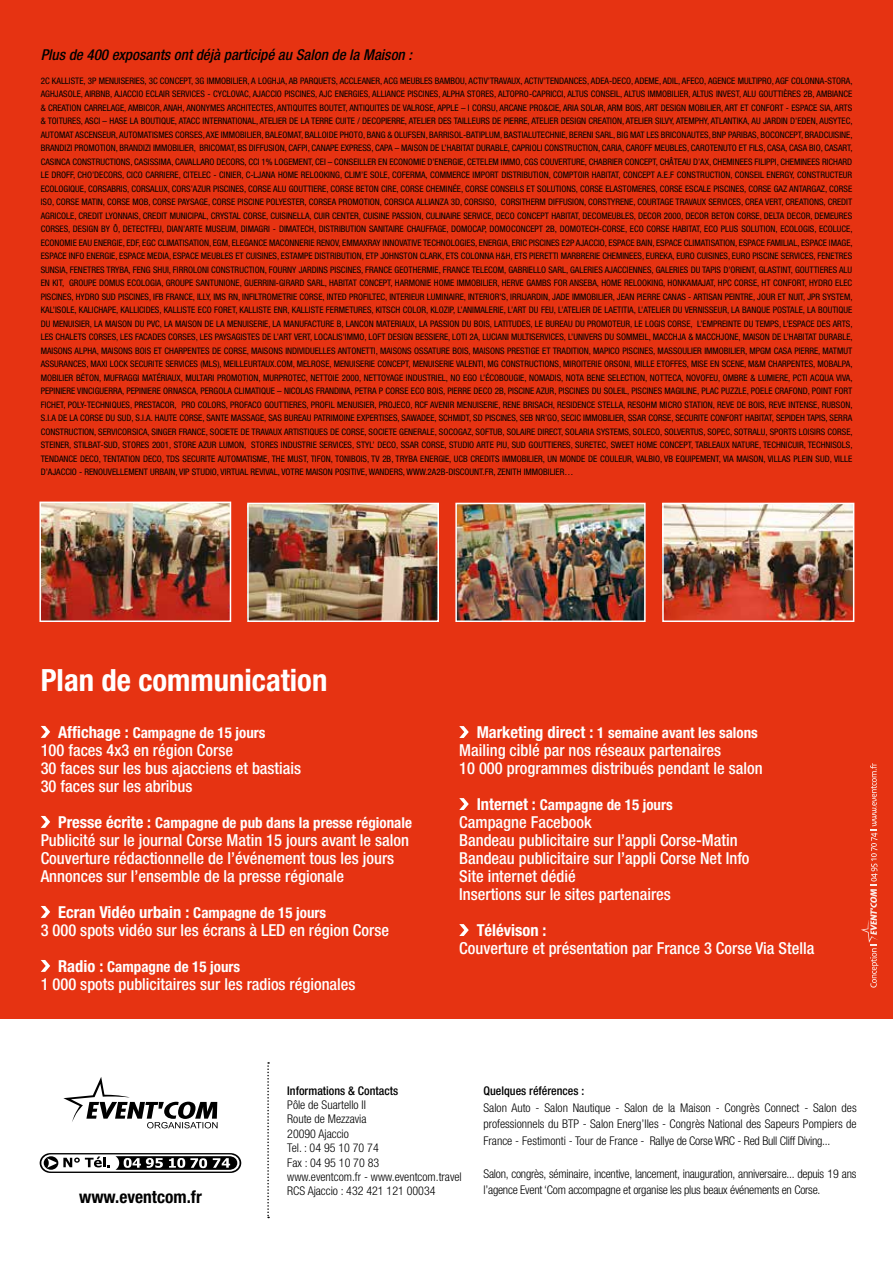
<style>
.page{position:relative;width:893px;height:1263px;background:#e63312}
.page>*{position:absolute;margin:0;border:0;box-sizing:border-box;transform-origin:0 0}
.t1{font:700 condensed 30.75px "Helvetica Neue";color:#fff}
.t2{font:700 condensed 17.4px "Helvetica Neue";color:#000}
.t3{font:500 condensed 16.5px/18px "Helvetica Neue";color:#fff}
.t4{font:700 condensed 16.5px "Helvetica Neue";color:#fff}
.t5{font:700 condensed 15px "Helvetica Neue";color:#fff}
.t6{font:italic 500 condensed 15px "Helvetica Neue";color:#000}
.t7{font:300 condensed 12px/16.5px "Helvetica Neue";letter-spacing:-.02em;color:#000;text-align:justify}
.t8{font:300 condensed 12px/14.4px "Helvetica Neue";color:#000}
.t9{font:500 condensed 12px "Helvetica Neue";color:#000}
.t10{font:condensed 9px/13.5px "Helvetica Neue";color:#000;text-align:justify}
.s1{font-size:16.5px}
.s2{font-weight:700}
.s3{font-weight:700;font-size:15px}
</style>
<div class="page">
<div style="left:0;top:1019px;width:893px;height:244px;background:#fff"></div>
<svg style="left:63px;top:1077px;width:155px;height:51px"></svg>
<svg style="left:40px;top:1153px;width:201px;height:20px"></svg>
<svg style="left:267px;top:1062px;width:2px;height:156px"></svg>
<svg style="left:41px;top:726px;width:9px;height:12px"></svg>
<svg style="left:41px;top:816px;width:9px;height:12px"></svg>
<svg style="left:41px;top:906px;width:9px;height:12px"></svg>
<svg style="left:41px;top:960px;width:9px;height:12px"></svg>
<svg style="left:861px;top:763px;width:17px;height:225px"></svg>
<img style="left:250px;top:506px;width:186px;height:113px">
<div style="left:247px;top:503px;width:192px;height:119px;border:2px solid #fff"></div>
<svg style="left:459px;top:726px;width:10px;height:12px"></svg>
<svg style="left:459px;top:798px;width:10px;height:12px"></svg>
<svg style="left:459px;top:924px;width:10px;height:12px"></svg>
<img style="left:665px;top:506px;width:186px;height:113px">
<div style="left:662px;top:503px;width:192px;height:119px;border:2px solid #fff"></div>
<img style="left:458px;top:506px;width:185px;height:113px">
<div style="left:455px;top:503px;width:191px;height:119px;border:2px solid #fff"></div>
<img style="left:42px;top:505px;width:186px;height:114px">
<div style="left:39px;top:502px;width:192px;height:120px;border:2px solid #fff"></div>
<h3 class="t6" style="left:41px;top:45px;width:373px">Plus de 400 exposants ont déjà participé au Salon de la Maison :</h3>
<p class="t10" style="left:41px;top:74px;width:813px">2C KALLISTE, 3P MENUISERIES, 3C CONCEPT, 3G IMMOBILIER, A LOGHJA, AB PARQUETS, ACCLEANER, ACG MEUBLES BAMBOU, ACTIV’TRAVAUX, ACTIV’TENDANCES, ADEA-DECO, ADEME, ADIL, AFECO, AGENCE MULTIPRO, AGF COLONNA-STORA, AGHJASOLE, AIRBNB, AJACCIO ECLAIR SERVICES - CYCLOVAC, AJACCIO PISCINES, AJC ENERGIES, ALLIANCE PISCINES, ALPHA STORES, ALTOPRO-CAPRICCI, ALTUS CONSEIL, ALTUS IMMOBILIER, ALTUS INVEST, ALU GOUTTIÈRES 2B, AMBIANCE &amp; CREATION CARRELAGE, AMBICOR, ANAH, ANONYMES ARCHITECTES, ANTIQUITES BOUTET, ANTIQUITES DE VALROSE, APPLE – I CORSU, ARCANE PRO&amp;CIE, ARIA SOLAR, ARM BOIS, ART DESIGN MOBILIER, ART ET CONFORT - ESPACE SIA, ARTS &amp; TOITURES, ASCI – HASE LA BOUTIQUE, ATACC INTERNATIONAL, ATELIER DE LA TERRE CUITE / DECOPIERRE, ATELIER DES TAILLEURS DE PIERRE, ATELIER DESIGN CREATION, ATELIER SILVY, ATEMPHY, ATLANTIKA, AU JARDIN D’EDEN, AUSYTEC, AUTOMAT ASCENSEUR, AUTOMATISMES CORSES, AXE IMMOBILIER, BALEOMAT, BALLOIDE PHOTO, BANG &amp; OLUFSEN, BARRISOL-BATIPLUM, BASTIALUTECHNIE, BERENI SARL, BIG MAT LES BRICONAUTES, BNP PARIBAS, BOCONCEPT, BRADCUISINE, BRANDIZI PROMOTION, BRANDIZI IMMOBILIER, BRICOMAT, BS DIFFUSION, CAFPI, CANAPE EXPRESS, CAPA – MAISON DE L’HABITAT DURABLE, CAPRIOLI CONSTRUCTION, CARIA, CAROFF MEUBLES, CAROTENUTO ET FILS, CASA, CASA BIO, CASART, CASINCA CONSTRUCTIONS, CASISSIMA, CAVALLARO DECORS, CCI 1% LOGEMENT, CEI – CONSEILLER EN ECONOMIE D’ENERGIE, CETELEM IMMO, CGS COUVERTURE, CHABRIER CONCEPT, CHÂTEAU D’AX, CHEMINEES FILIPPI, CHEMINEES RICHARD LE DROFF, CHO’DECORS, CICO CARRIERE, CITELEC - CINIER, C-LJANA HOME RELOOKING, CLIM’E SOLE, COFERMA, COMMERCE IMPORT DISTRIBUTION, COMPTOIR HABITAT, CONCEPT A.E.F CONSTRUCTION, CONSEIL ENERGY, CONSTRUCTEUR ECOLOGIQUE, CORSABRIS, CORSALUX, CORS’AZUR PISCINES, CORSE ALU GOUTTIERE, CORSE BETON CIRE, CORSE CHEMINÉE, CORSE CONSEILS ET SOLUTIONS, CORSE ELASTOMERES, CORSE ESCALE PISCINES, CORSE GAZ ANTARGAZ, CORSE ISO, CORSE MATIN, CORSE MOB, CORSE PAYSAGE, CORSE PISCINE POLYESTER, CORSEA PROMOTION, CORSICA ALLIANZA 3D, CORSISO, CORSITHERM DIFFUSION, CORSTYRENE, COURTAGE TRAVAUX SERVICES, CREA VERT, CREATIONS, CREDIT AGRICOLE, CREDIT LYONNAIS, CREDIT MUNICIPAL, CRYSTAL CORSE, CUISINELLA, CUIR CENTER, CUISINE PASSION, CULINAIRE SERVICE, DECO CONCEPT HABITAT, DECOMEUBLES, DECOR 2000, DECOR BETON CORSE, DELTA DECOR, DEMEURES CORSES, DESIGN BY Ô, DETECTFEU, DIAN’ARTE MUSEUM, DIMAGRI - DIMATECH, DISTRIBUTION SANITAIRE CHAUFFAGE, DOMOCAP, DOMOCONCEPT 2B, DOMOTECH-CORSE, ECO CORSE HABITAT, ECO PLUS SOLUTION, ECOLOGIS, ECOLUCE, ECONOMIE EAU ENERGIE, EDF, EGC CLIMATISATION, EGM, ELEGANCE MACONNERIE RENOV, EMMAXRAY INNOVATIVE TECHNOLOGIES, ENERGIA, ERIC PISCINES E2P AJACCIO, ESPACE BAIN, ESPACE CLIMATISATION, ESPACE FAMILIAL, ESPACE IMAGE, ESPACE INFO ENERGIE, ESPACE MEDIA, ESPACE MEUBLES ET CUISINES, ESTAMPE DISTRIBUTION, ETP JOHNSTON CLARK, ETS COLONNA H&amp;H, ETS PIERETTI MARBRERIE CHEMINEES, EUREKA, EURO CUISINES, EURO PISCINE SERVICES, FENETRES SUNSIA, FENETRES TRYBA, FENG SHUI, FIRROLONI CONSTRUCTION, FOURNY JARDINS PISCINES, FRANCE GEOTHERMIE, FRANCE TELECOM, GABRIELLO SARL, GALERIES AJACCIENNES, GALERIES DU TAPIS D’ORIENT, GLASTINT, GOUTTIERES ALU EN KIT, GROUPE DOMUS ECOLOGIA, GROUPE SANTUNIONE, GUERRINI-GIRARD SARL, HABITAT CONCEPT, HARMONIE HOME IMMOBILIER, HERVE GAMBS FOR ANSEBA, HOME RELOOKING, HONKAMAJAT, HPC CORSE, HT CONFORT, HYDRO ELEC PISCINES, HYDRO SUD PISCINES, IFB FRANCE, ILLY, IMS RN, INFILTROMETRIE CORSE, INTED PROFILTEC, INTERIEUR LUMINAIRE, INTERIOR’S, IRRIJARDIN, JADE IMMOBILIER, JEAN PIERRE CANAS - ARTISAN PEINTRE, JOUR ET NUIT, JPR SYSTEM, KAL’ISOLE, KALICHAPE, KALLICIDES, KALLISTE ECO FORET, KALLISTE ENR, KALLISTE FERMETURES, KITSCH COLOR, KLOZIP, L’ANIMALERIE, L’ART DU FEU, L’ATELIER DE LAETITIA, L’ATELIER DU VERNISSEUR, LA BANQUE POSTALE, LA BOUTIQUE DU MENUISIER, LA MAISON DU PVC, LA MAISON DE LA MENUISERIE, LA MANUFACTURE B, LANCON MATERIAUX, LA PASSION DU BOIS, LATITUDES, LE BUREAU DU PROMOTEUR, LE LOGIS CORSE, L’EMPREINTE DU TEMPS, L’ESPACE DES ARTS, LES CHALETS CORSES, LES FACADES CORSES, LES PAYSAGISTES DE L’ART VERT, LOCALIS’IMMO, LOFT DESIGN BESSIERE, LOTI 2A, LUCIANI MULTISERVICES, L’UNIVERS DU SOMMEIL, MACCHJA &amp; MACCHJONE, MAISON DE L’HABITAT DURABLE, MAISONS ALPHA, MAISONS BOIS ET CHARPENTES DE CORSE, MAISONS INDIVIDUELLES ANTONETTI, MAISONS OSSATURE BOIS, MAISONS PRESTIGE ET TRADITION, MAPICO PISCINES, MASSOULIER IMMOBILIER, MPGM CASA PIERRE, MATMUT ASSURANCES, MAXI LOCK SECURITE SERVICES (MLS), MEILLEURTAUX.COM, MELROSE, MENUISERIE CONCEPT, MENUISERIE VALENTI, MG CONSTRUCTIONS, MIROITERIE ORSONI, MILLE ETOFFES, MISE EN SCENE, M&amp;M CHARPENTES, MOBALPA, MOBILIER BÉTON, MUFRAGGI MATÉRIAUX, MULTARI PROMOTION, MURPROTEC, NETTOIE 2000, NETTOYAGE INDUSTRIEL, NO EGO L’ÉCOBOUGIE, NOMADIS, NOTA BENE SELECTION, NOTTECA, NOVOFEU, OMBRE &amp; LUMIERE, PCTI ACQUA VIVA, PEPINIERE VINCIGUERRA, PEPINIERE ORNASCA, PERGOLA CLIMATIQUE – NICOLAS FRANDINA, PETRA P CORSE ECO BOIS, PIERRE DECO 2B, PISCINE AZUR, PISCINES DU SOLEIL, PISCINES MAGILINE, PLAC PUZZLE, POELE CRAFOND, POINT FORT FICHET, POLY-TECHNIQUES, PRESTACOR, PRO COLORS, PROFACO GOUTTIERES, PROFIL MENUISIER, PROJECO, RCF AVENIR MENUISERIE, RENE BRISACH, RESIDENCE STELLA, RESOHM MICRO STATION, REVE DE BOIS, REVE INTENSE, RUBSON, S.I.A DE LA CORSE DU SUD, S.I.A. HAUTE CORSE, SANTE MASSAGE, SAS BUREAU PATRIMOINE EXPERTISES, SAWADEE, SCHMIDT, SD PISCINES, SEB NR’GO, SECIC IMMOBILIER, SSAR CORSE, SECURITE CONFORT HABITAT, SEPIDEH TAPIS, SERRA CONSTRUCTION, SERVICORSICA, SINGER FRANCE, SOCIETE DE TRAVAUX ARTISTIQUES DE CORSE, SOCIETE GENERALE, SOCOGAZ, SOFTUB, SOLAIRE DIRECT, SOLARIA SYSTEMS, SOLECO, SOLVERTUS, SOPEC, SOTRALU, SPORTS LOISIRS CORSE, STEINER, STILBAT-SUD, STORES 2001, STORE AZUR LUMON, STORES INDUSTRIE SERVICES, STYL’ DECO, SSAR CORSE, STUDIO ARTE PIU, SUD GOUTTIERES, SURETEC, SWEET HOME CONCEPT, TABLEAUX NATURE, TECHNICUIR, TECHNISOLS, TENDANCE DECO, TENTATION DECO, TDS SECURITE AUTOMATISME, THE MUST, TIFON, TONIBOIS, TV 2B, TRYBA ENERGIE, UCB CREDITS IMMOBILIER, UN MONDE DE COULEUR, VALBIO, VB EQUIPEMENT, VIA MAISON, VILLAS PLEIN SUD, VILLE D’AJACCIO - RENOUVELLEMENT URBAIN, VIP STUDIO, VIRTUAL REVIVAL, VOTRE MAISON POSITIVE, WANDERS, WWW.2A2B-DISCOUNT.FR, ZENITH IMMOBILIER…</p>
<h1 class="t1" style="left:41px;top:661px;width:288px">Plan de communication</h1>
<h3 class="t5" style="left:58px;top:723px;width:209px"><span class="s1">Affichage :</span> Campagne de 15 jours</h3>
<h3 class="t3" style="left:41px;top:741px;width:262px">100 faces 4x3 en région Corse<br>30 faces sur les bus ajacciens et bastiais<br>30 faces sur les abribus</h3>
<h3 class="t5" style="left:58px;top:813px;width:355px"><span class="s1">Presse écrite :</span> Campagne de pub dans la presse régionale</h3>
<h3 class="t3" style="left:41px;top:831px;width:370px">Publicité sur le journal Corse Matin 15 jours avant le salon<br>Couverture rédactionnelle de l’événement tous les jours<br>Annonces sur l’ensemble de la presse régionale</h3>
<h3 class="t3" style="left:41px;top:903px;width:350px;text-indent:17px"><span class="s2">Ecran Vidéo urbain :</span> <span class="s3">Campagne de 15 jours<br></span>3 000 spots vidéo sur les écrans à LED en région Corse</h3>
<h3 class="t5" style="left:58px;top:957px;width:184px"><span class="s1">Radio :</span> Campagne de 15 jours</h3>
<h3 class="t3" style="left:41px;top:975px;width:316px">1 000 spots publicitaires sur les radios régionales</h3>
<h3 class="t5" style="left:477px;top:723px;width:283px"><span class="s1">Marketing direct :</span> 1 semaine avant les salons</h3>
<h3 class="t3" style="left:459px;top:741px;width:305px">Mailing ciblé par nos réseaux partenaires<br>10 000 programmes distribués pendant le salon</h3>
<h3 class="t5" style="left:477px;top:795px;width:198px"><span class="s1">Internet :</span> Campagne de 15 jours</h3>
<h3 class="t3" style="left:459px;top:813px;width:292px">Campagne Facebook<br>Bandeau publicitaire sur l’appli Corse-Matin Bandeau publicitaire sur l’appli Corse Net Info Site internet dédié<br>Insertions sur le sites partenaires</h3>
<h3 class="t4" style="left:477px;top:920px;width:71px">Télévison :</h3>
<h3 class="t3" style="left:459px;top:939px;width:357px">Couverture et présentation par France 3 Corse Via Stella</h3>
<h2 class="t2" style="left:79px;top:1186px;width:124px">www.eventcom.fr</h2>
<h3 class="t9" style="left:287px;top:1083px;width:112px">Informations &amp; Contacts</h3>
<h3 class="t8" style="left:287px;top:1097px;width:176px">Pôle de Suartello II<br>Route de Mezzavia<br>20090 Ajaccio<br>Tel. : 04 95 10 70 74<br>Fax : 04 95 10 70 83<br>www.eventcom.fr - www.eventcom.travel<br>RCS Ajaccio : 432 421 121 00034</h3>
<h3 class="t9" style="left:483px;top:1084px;width:102px">Quelques références :</h3>
<p class="t7" style="left:483px;top:1099px;width:375px">Salon Auto - Salon Nautique - Salon de la Maison - Congrès Connect - Salon des professionnels du BTP - Salon Energ’Iles - Congrès National des Sapeurs Pompiers de France - Festimonti - Tour de France - Rallye de Corse WRC - Red Bull Cliff Diving...</p>
<h3 class="t7" style="left:483px;top:1165px;width:375px">Salon, congrès, séminaire, incentive, lancement, inauguration, anniversaire... depuis 19 ans l’agence Event ‘Com accompagne et organise les plus beaux événements en Corse.</h3>
</div>
